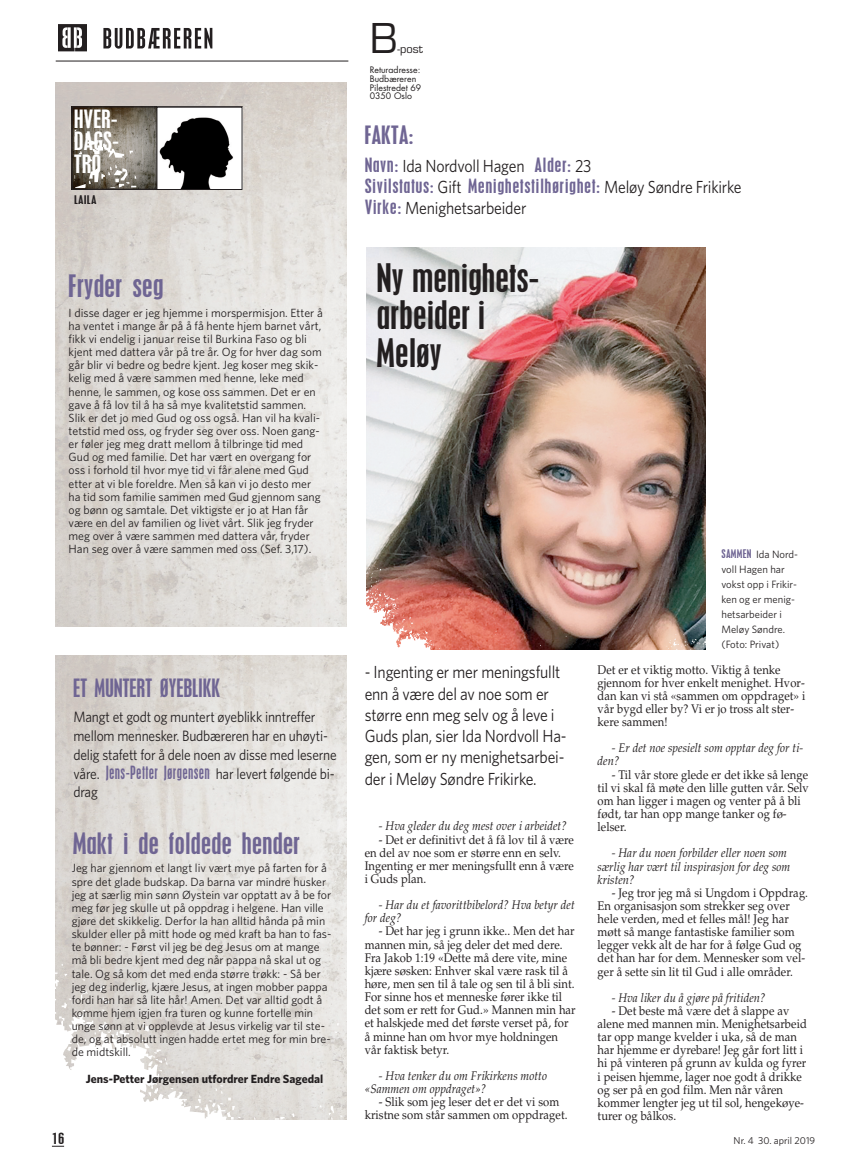
<style>
.page{position:relative;width:851px;height:1170px;background:#fff}
.page>*{position:absolute;margin:0;border:0;box-sizing:border-box;transform-origin:0 0}
.t1{font:45px "Eurostile";color:#231f20}
.t2{font:condensed 35px/37.5px "Mt Placard";color:#231f20;scale:1.1 1}
.t3{font:condensed 27.5px "Mt Placard";letter-spacing:.005em;color:#6f6593;scale:1.1 1}
.t4{font:condensed 26.25px "Mt Placard";letter-spacing:.005em;color:#6f6593;scale:1.1 1}
.t5{font:condensed 22.5px "Mt Placard";color:#6f6593}
.t6{font:condensed 22.5px/22.5px "Mt Placard";letter-spacing:.005em;color:#fff;text-align:justify;scale:1.1 1}
.t7{font:condensed 22.5px "Mt Placard";color:#6f6593;scale:1.11 1}
.t8{font:17.5px/21.2px "Whitney";letter-spacing:-.01em;color:#231f20;scale:.9 1}
.t9{font:condensed 17.5px "Mt Placard";letter-spacing:.035em;color:#6f6593;scale:1.1 1}
.t10{font:15px/18.8px "Whitney";letter-spacing:-.01em;color:#231f20;scale:.9 1}
.t11{font:condensed 13.75px "Mt Placard";color:#231f20;scale:1.25 1}
.t12{font:12.5px/13.1px "Palatino";letter-spacing:.005em;color:#231f20;scale:.9 1}
.t13{font:italic 12.5px/13.1px "Palatino";letter-spacing:.005em;color:#231f20;scale:.9 1}
.t14{font:12.5px "Eurostile";color:#231f20}
.t15{font:11.88px/13.1px "Whitney";color:#231f20}
.t16{font:700 11.88px "Whitney";color:#231f20}
.t17{font:10.62px/15px "Whitney";color:#231f20}
.t18{font:condensed 10.62px "Mt Placard";letter-spacing:.02em;color:#231f20;scale:1.3 1}
.t19{font:10px "Whitney";color:#231f20}
.t20{font:8.75px/8.6px "Futura";color:#231f20}
.s1{font-family:"Mt Placard";font-stretch:condensed;font-size:16.25px;color:#6f6593}
.s2{font-family:"Mt Placard";font-stretch:condensed;color:#6f6593}
.s3{font-family:"Whitney";font-stretch:normal;color:#231f20}
</style>
<div class="page">
<img style="left:55px;top:82px;width:291px;height:544px">
<img style="left:73px;top:108px;width:84px;height:80px">
<img style="left:58px;top:24px;width:28px;height:28px">
<img style="left:103px;top:27px;width:110px;height:22px">
<hr style="left:56px;top:61px;width:292px;height:1px;background:#231f20">
<img style="left:55px;top:655px;width:291px;height:463px">
<img style="left:75px;top:47px;width:62px;height:141px">
<div style="left:71px;top:106px;width:171px;height:84px;border:1px solid #231f20"></div>
<img style="left:55px;top:998px;width:176px;height:122px">
<svg style="left:52px;top:1145px;width:12px;height:1px"></svg>
<img style="left:366px;top:247px;width:338px;height:402px">
<img style="left:366px;top:581px;width:50px;height:67px">
<div style="left:157px;top:107px;width:85px;height:82px;background:#fff"></div>
<img style="left:159px;top:117px;width:74px;height:71px">
<div style="left:157px;top:107px;width:85px;height:83px;border:1px solid #231f20"></div>
<h3 class="t6" style="left:74px;top:109px;width:42px">HVER-DAGS-TRO</h3>
<p class="t18" style="left:74px;top:194px;width:18px">LAILA</p>
<h3 class="t3" style="left:69px;top:272px;width:88px">Fryder seg</h3>
<p class="t15" style="left:69px;top:307px;width:256px">I disse dager er jeg hjemme i morspermisjon. Etter å ha ventet i mange år på å få hente hjem barnet vårt, fikk vi endelig i januar reise til Burkina Faso og bli kjent med dattera vår på tre år. Og for hver dag som går blir vi bedre og bedre kjent. Jeg koser meg skik&shy;kelig med å være sammen med henne, leke med henne, le sammen, og kose oss sammen. Det er en gave å få lov til å ha så mye kvalitetstid sammen.<br>Slik er det jo med Gud og oss også. Han vil ha kvali&shy;tetstid med oss, og fryder seg over oss. Noen gang&shy;er føler jeg meg dratt mellom å tilbringe tid med Gud og med familie. Det har vært en overgang for oss i forhold til hvor mye tid vi får alene med Gud etter at vi ble foreldre. Men så kan vi jo desto mer ha tid som familie sammen med Gud gjennom sang og bønn og samtale. Det viktigste er jo at Han får være en del av familien og livet vårt. Slik jeg fryder meg over å være sammen med dattera vår, fryder Han seg over å være sammen med oss (Sef. 3,17).</p>
<h3 class="t5" style="left:73px;top:675px;width:148px">ET MUNTERT ØYEBLIKK</h3>
<p class="t10" style="left:73px;top:709px;width:294px">Mangt et godt og muntert øyeblikk inntreffer mellom mennesker. Budbæreren har en uhøyti&shy;delig stafett for å dele noen av disse med leserne våre. <span class="s1">Jens-Petter Jørgensen</span> har levert følgende bi&shy;drag</p>
<h3 class="t4" style="left:73px;top:829px;width:208px">Makt i de foldede hender</h3>
<p class="t15" style="left:72px;top:862px;width:261px">Jeg har gjennom et langt liv vært mye på farten for å spre det glade budskap. Da barna var mindre husker jeg at særlig min sønn Øystein var opptatt av å be for meg før jeg skulle ut på oppdrag i helgene. Han ville gjøre det skikkelig. Derfor la han alltid hånda på min skulder eller på mitt hode og med kraft ba han to fas&shy;te bønner: - Først vil jeg be deg Jesus om at mange må bli bedre kjent med deg når pappa nå skal ut og tale. Og så kom det med enda større trøkk: - Så ber jeg deg inderlig, kjære Jesus, at ingen mobber pappa fordi han har så lite hår! Amen. Det var alltid godt å komme hjem igjen fra turen og kunne fortelle min unge sønn at vi opplevde at Jesus virkelig var til ste&shy;de, og at absolutt ingen hadde ertet meg for min bre&shy;de midtskill.</p>
<p class="t16" style="left:86px;top:1073px;width:239px">Jens-Petter Jørgensen utfordrer Endre Sagedal</p>
<h1 class="t1" style="left:370px;top:23px;width:29px">B</h1>
<p class="t14" style="left:397px;top:45px;width:27px">-post</p>
<p class="t20" style="left:370px;top:66px;width:53px">Returadresse:<br>Budbæreren<br>Pilestredet 69<br>0350 Oslo</p>
<h3 class="t7" style="left:364px;top:123px;width:45px">FAKTA:</h3>
<h3 class="t8" style="left:364px;top:156px;width:253px"><span class="s2">Navn:</span> Ida Nordvoll Hagen <span class="s2">Alder:</span> 23</h3>
<h3 class="t9" style="left:364px;top:177px;width:344px">Sivilstatus: <span class="s3">Gift</span> Menighetstilhørighet: <span class="s3">Meløy Søndre Frikirke</span></h3>
<h3 class="t8" style="left:364px;top:199px;width:181px"><span class="s2">Virke:</span> Menighetsarbeider</h3>
<h2 class="t2" style="left:376px;top:261px;width:149px">Ny menighets&shy;arbeider i<br>Meløy</h2>
<h3 class="t8" style="left:364px;top:663px;width:226px">- Ingenting er mer meningsfullt enn å være del av noe som er større enn meg selv og å leve i<br>Guds plan, sier Ida Nordvoll Ha&shy;gen, som er ny menighetsarbei&shy;der i Meløy Søndre Frikirke.</h3>
<p class="t13" style="left:379px;top:820px;width:210px">- Hva gleder du deg mest over i arbeidet?</p>
<p class="t12" style="left:364px;top:834px;width:234px;text-indent:14px">- Det er definitivt det å få lov til å være en del av noe som er større enn en selv.<br>Ingenting er mer meningsfullt enn å være i Guds plan.</p>
<p class="t13" style="left:364px;top:899px;width:235px;text-indent:14px">- Har du et favorittbibelord? Hva betyr det for deg?</p>
<p class="t12" style="left:364px;top:925px;width:236px;text-indent:14px">- Det har jeg i grunn ikke.. Men det har mannen min, så jeg deler det med dere.<br>Fra Jakob 1:19 «Dette må dere vite, mine kjære søsken: Enhver skal være rask til å høre, men sen til å tale og sen til å bli sint.<br>For sinne hos et menneske fører ikke til det som er rett for Gud.» Mannen min har et halskjede med det første verset på, for å minne han om hvor mye holdningen vår faktisk betyr.</p>
<p class="t13" style="left:364px;top:1070px;width:204px;text-indent:14px">- Hva tenker du om Frikirkens motto «Sammen om oppdraget»?</p>
<p class="t12" style="left:364px;top:1096px;width:227px;text-align:center">- Slik som jeg leser det er det vi som kristne som står sammen om oppdraget.</p>
<p class="t17" style="left:721px;top:547px;width:78px"><span class="s2">SAMMEN</span> Ida Nord&shy;voll Hagen har vokst opp i Frikir&shy;ken og er menig&shy;hetsarbeider i<br>Meløy Søndre. (Foto: Privat)</p>
<p class="t12" style="left:597px;top:664px;width:232px">Det er et viktig motto. Viktig å tenke gjennom for hver enkelt menighet. Hvor&shy;dan kan vi stå «sammen om oppdraget» i vår bygd eller by? Vi er jo tross alt ster&shy;kere sammen!</p>
<p class="t13" style="left:597px;top:742px;width:230px;text-indent:14px">- Er det noe spesielt som opptar deg for ti&shy;den?</p>
<p class="t12" style="left:597px;top:769px;width:236px;text-indent:14px">- Til vår store glede er det ikke så lenge til vi skal få møte den lille gutten vår. Selv om han ligger i magen og venter på å bli født, tar han opp mange tanker og fø&shy;lelser.</p>
<p class="t13" style="left:597px;top:847px;width:216px;text-indent:14px">- Har du noen forbilder eller noen som særlig har vært til inspirasjon for deg som kristen?</p>
<p class="t12" style="left:597px;top:887px;width:235px;text-indent:14px">- Jeg tror jeg må si Ungdom i Oppdrag.<br>En organisasjon som strekker seg over hele verden, med et felles mål! Jeg har møtt så mange fantastiske familier som legger vekk alt de har for å følge Gud og det han har for dem. Mennesker som vel&shy;ger å sette sin lit til Gud i alle områder.</p>
<p class="t13" style="left:611px;top:992px;width:172px">- Hva liker du å gjøre på fritiden?</p>
<p class="t12" style="left:597px;top:1005px;width:234px;text-indent:14px">- Det beste må være det å slappe av alene med mannen min. Menighetsarbeid tar opp mange kvelder i uka, så de man har hjemme er dyrebare! Jeg går fort litt i hi på vinteren på grunn av kulda og fyrer i peisen hjemme, lager noe godt å drikke og ser på en god film. Men når våren kommer lengter jeg ut til sol, hengekøye&shy;turer og bålkos.</p>
<p class="t11" style="left:52px;top:1131px;width:11px">16</p>
<p class="t19" style="left:733px;top:1136px;width:83px">Nr. 4 30. april 2019</p>
</div>
